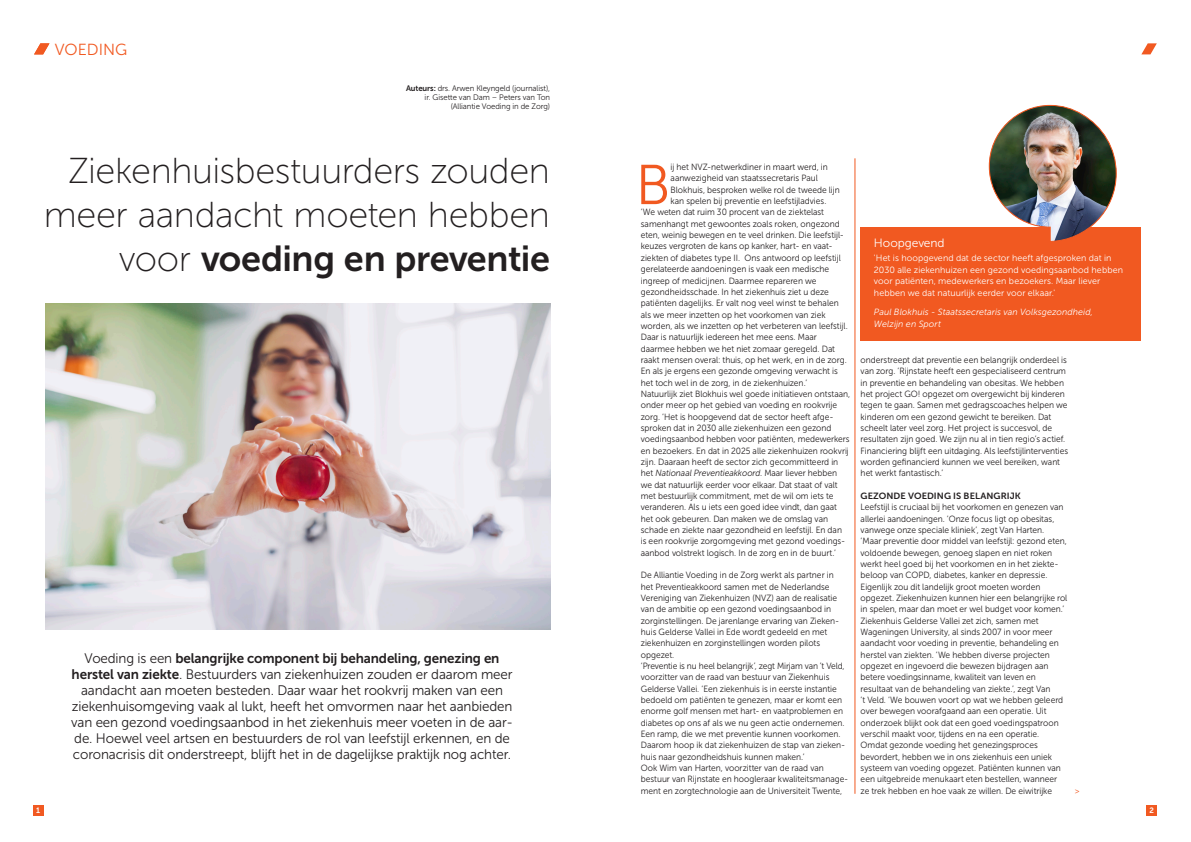
<style>
.page{position:relative;width:1191px;height:842px;background:#fff}
.page>*{position:absolute;margin:0;border:0;box-sizing:border-box;transform-origin:0 0}
.Initiaal{font:56px "Museo Sans 300";color:#f15921}
.Kop_Mager{font:36px/44px "Museo Sans 100";letter-spacing:-.01em;color:#231f20;text-align:right}
.Kop_Mager-2{font:36px "Museo Sans 700";letter-spacing:-.015em;color:#231f20}
.t1{font:16px "Museo Sans 300";color:#f15921}
.Intro{font:13.8px/16px "Museo Sans 300";letter-spacing:-.01em;color:#231f20;text-align:center}
.Brood{font:12px "Museo Sans 300";letter-spacing:-.005em;color:#fff}
.Brood-2{font:9px/11.3px "Museo Sans 300";letter-spacing:-.005em;color:#231f20;scale:.94 1}
.Brood-3{font:9px/11.3px "Museo Sans 300";letter-spacing:.01em;color:#fff}
.Brood-4{font:italic 9px/11.3px "Museo Sans 300";letter-spacing:.005em;color:#fff}
.Tussenkop{font:9px "Museo Sans 700";letter-spacing:.01em;color:#231f20}
.Brood-5{font:9px "Museo Sans 300";color:#f15921;scale:.94 1}
.Intro-2{font:8px/9px "Museo Sans 300";letter-spacing:-.01em;color:#231f20;text-align:right}
.t2{font:7.8px "Museo Sans 700";color:#fff}
.s1{font-family:"Museo Sans 700"}
.s2{font-family:"Museo Sans 100"}
.s3{font-style:italic}
</style>
<div class="page">
<svg style="left:1141px;top:43px;width:15px;height:11px"></svg>
<svg style="left:34px;top:43px;width:15px;height:11px"></svg>
<div style="left:860px;top:227px;width:280px;height:113px;background:#f15921"></div>
<hr style="left:854px;top:158px;width:1px;height:636px;background:#f15921">
<img style="left:45px;top:303px;width:505px;height:326px">
<img style="left:988px;top:104px;width:129px;height:138px">
<div style="left:1146px;top:805px;width:10px;height:11px;background:#f15921"></div>
<div style="left:33px;top:805px;width:10px;height:11px;background:#f15921"></div>
<p class="t1" style="left:55px;top:40px;width:74px">VOEDING</p>
<p class="Intro-2" style="left:406px;top:84px;width:146px"><span class="s1">Auteurs:</span> drs. Arwen Kleyngeld (journalist), ir. Gisette van Dam – Peters van Ton (Alliantie Voeding in de Zorg)</p>
<p class="Kop_Mager" style="left:44px;top:149px;width:508px">Ziekenhuisbestuurders zouden meer aandacht moeten hebben</p>
<p class="Kop_Mager-2" style="left:119px;top:238px;width:433px"><span class="s2">voor</span> voeding en preventie</p>
<p class="Intro" style="left:71px;top:650px;width:443px">Voeding is een <span class="s1">belangrijke component bij behandeling, genezing en herstel van ziekte</span>. Bestuurders van ziekenhuizen zouden er daarom meer aandacht aan moeten besteden. Daar waar het rookvrij maken van een ziekenhuisomgeving vaak al lukt, heeft het omvormen naar het aanbieden van een gezond voedingsaanbod in het ziekenhuis meer voeten in de aar&shy;de. Hoewel veel artsen en bestuurders de rol van leefstijl erkennen, en de coronacrisis dit onderstreept, blijft het in de dagelijkse praktijk nog achter.</p>
<p class="Brood-2" style="left:670px;top:161px;width:169px">ij het NVZ-netwerkdiner in maart werd, in</p>
<p class="Brood-2" style="left:670px;top:173px;width:158px">aanwezigheid van staatssecretaris Paul</p>
<p class="Brood-2" style="left:670px;top:184px;width:181px">Blokhuis, besproken welke rol de tweede lijn</p>
<p class="Brood-2" style="left:670px;top:195px;width:167px">kan spelen bij preventie en leefstijladvies.</p>
<p class="Brood-2" style="left:641px;top:207px;width:196px">‘We weten dat ruim 30 procent van de ziektelast</p>
<p class="Brood-2" style="left:641px;top:218px;width:213px">samenhangt met gewoontes zoals roken, ongezond</p>
<p class="Brood-2" style="left:641px;top:229px;width:218px">eten, weinig bewegen en te veel drinken. Die leefstijl-</p>
<p class="Brood-2" style="left:641px;top:241px;width:204px">keuzes vergroten de kans op kanker, hart- en vaat-</p>
<p class="Brood-2" style="left:641px;top:252px;width:214px">ziekten of diabetes type II. Ons antwoord op leefstijl</p>
<p class="Brood-2" style="left:641px;top:263px;width:202px">gerelateerde aandoeningen is vaak een medische</p>
<p class="Brood-2" style="left:641px;top:275px;width:188px">ingreep of medicijnen. Daarmee repareren we</p>
<p class="Brood-2" style="left:641px;top:286px;width:202px">gezondheidsschade. In het ziekenhuis ziet u deze</p>
<p class="Brood-2" style="left:641px;top:297px;width:212px">patiënten dagelijks. Er valt nog veel winst te behalen</p>
<p class="Brood-2" style="left:641px;top:309px;width:198px">als we meer inzetten op het voorkomen van ziek</p>
<p class="Brood-2" style="left:641px;top:320px;width:222px">worden, als we inzetten op het verbeteren van leefstijl.</p>
<p class="Brood-2" style="left:641px;top:331px;width:189px">Daar is natuurlijk iedereen het mee eens. Maar</p>
<p class="Brood-2" style="left:641px;top:343px;width:208px">daarmee hebben we het niet zomaar geregeld. Dat</p>
<p class="Brood-2" style="left:641px;top:354px;width:221px">raakt mensen overal: thuis, op het werk, en in de zorg.</p>
<p class="Brood-2" style="left:641px;top:365px;width:211px">En als je ergens een gezonde omgeving verwacht is</p>
<p class="Brood-2" style="left:641px;top:377px;width:178px">het toch wel in de zorg, in de ziekenhuizen.’</p>
<p class="Brood-2" style="left:641px;top:388px;width:224px">Natuurlijk ziet Blokhuis wel goede initiatieven ontstaan, onder meer op het gebied van voeding en rookvrije zorg. ‘Het is hoopgevend dat de sector heeft afge&shy;sproken dat in 2030 alle ziekenhuizen een gezond voedingsaanbod hebben voor patiënten, medewerkers en bezoekers. En dat in 2025 alle ziekenhuizen rookvrij zijn. Daaraan heeft de sector zich gecommitteerd in het <span class="s3">Nationaal Preventieakkoord</span>. Maar liever hebben we dat natuurlijk eerder voor elkaar. Dat staat of valt met bestuurlijk commitment, met de wil om iets te veranderen. Als u iets een goed idee vindt, dan gaat het ook gebeuren. Dan maken we de omslag van schade en ziekte naar gezondheid en leefstijl. En dan<br>is een rookvrije zorgomgeving met gezond voedings&shy;aanbod volstrekt logisch. In de zorg en in de buurt.’</p>
<p class="Brood-2" style="left:641px;top:570px;width:213px">De Alliantie Voeding in de Zorg werkt als partner in het Preventieakkoord samen met de Nederlandse Vereniging van Ziekenhuizen (NVZ) aan de realisatie van de ambitie op een gezond voedingsaanbod in zorginstellingen. De jarenlange ervaring van Zieken&shy;huis Gelderse Vallei in Ede wordt gedeeld en met ziekenhuizen en zorginstellingen worden pilots opgezet.</p>
<p class="Brood-2" style="left:641px;top:660px;width:219px">‘Preventie is nu heel belangrijk’, zegt Mirjam van ’t Veld, voorzitter van de raad van bestuur van Ziekenhuis Gelderse Vallei. ‘Een ziekenhuis is in eerste instantie bedoeld om patiënten te genezen, maar er komt een enorme golf mensen met hart- en vaatproblemen en diabetes op ons af als we nu geen actie ondernemen.<br>Een ramp, die we met preventie kunnen voorkomen.<br>Daarom hoop ik dat ziekenhuizen de stap van zieken&shy;huis naar gezondheidshuis kunnen maken.’</p>
<p class="Brood-2" style="left:641px;top:762px;width:222px">Ook Wim van Harten, voorzitter van de raad van bestuur van Rijnstate en hoogleraar kwaliteitsmanage&shy;ment en zorgtechnologie aan de Universiteit Twente,</p>
<p class="Initiaal" style="left:635px;top:155px;width:37px">B</p>
<p class="Brood" style="left:874px;top:237px;width:72px">Hoopgevend</p>
<p class="Brood-3" style="left:874px;top:253px;width:250px">'Het is hoopgevend dat de sector heeft afgesproken dat in 2030 alle ziekenhuizen een gezond voedingsaanbod hebben voor patiënten, medewerkers en bezoekers. Maar liever hebben we dat natuurlijk eerder voor elkaar.'</p>
<p class="Brood-4" style="left:874px;top:306px;width:220px">Paul Blokhuis - Staatssecretaris van Volksgezondheid,<br>Welzijn en Sport</p>
<p class="Brood-2" style="left:860px;top:354px;width:222px">onderstreept dat preventie een belangrijk onderdeel is van zorg. ‘Rijnstate heeft een gespecialiseerd centrum in preventie en behandeling van obesitas. We hebben het project GO! opgezet om overgewicht bij kinderen tegen te gaan. Samen met gedragscoaches helpen we kinderen om een gezond gewicht te bereiken. Dat scheelt later veel zorg. Het project is succesvol, de resultaten zijn goed. We zijn nu al in tien regio’s actief.<br>Financiering blijft een uitdaging. Als leefstijlinterventies worden gefinancierd kunnen we veel bereiken, want het werkt fantastisch.’</p>
<p class="Tussenkop" style="left:860px;top:491px;width:162px">GEZONDE VOEDING IS BELANGRIJK</p>
<p class="Brood-2" style="left:860px;top:502px;width:221px">Leefstijl is cruciaal bij het voorkomen en genezen van allerlei aandoeningen. ‘Onze focus ligt op obesitas, vanwege onze speciale kliniek’, zegt Van Harten. ‘Maar preventie door middel van leefstijl: gezond eten, voldoende bewegen, genoeg slapen en niet roken werkt heel goed bij het voorkomen en in het ziekte&shy;beloop van COPD, diabetes, kanker en depressie.<br>Eigenlijk zou dit landelijk groot moeten worden opgezet. Ziekenhuizen kunnen hier een belangrijke rol in spelen, maar dan moet er wel budget voor komen.’</p>
<p class="Brood-2" style="left:860px;top:615px;width:217px">Ziekenhuis Gelderse Vallei zet zich, samen met Wageningen University, al sinds 2007 in voor meer aandacht voor voeding in preventie, behandeling en herstel van ziekten. ‘We hebben diverse projecten opgezet en ingevoerd die bewezen bijdragen aan betere voedingsinname, kwaliteit van leven en resultaat van de behandeling van ziekte.’, zegt Van<br>‘t Veld. ‘We bouwen voort op wat we hebben geleerd over bewegen voorafgaand aan een operatie. Uit onderzoek blijkt ook dat een goed voedingspatroon verschil maakt voor, tijdens en na een operatie.</p>
<p class="Brood-2" style="left:860px;top:740px;width:214px">Omdat gezonde voeding het genezingsproces bevordert, hebben we in ons ziekenhuis een uniek systeem van voeding opgezet. Patiënten kunnen van een uitgebreide menukaart eten bestellen, wanneer ze trek hebben en hoe vaak ze willen. De eiwitrijke</p>
<p class="Brood-5" style="left:1074px;top:786px;width:7px">&gt;</p>
<p class="t2" style="left:36px;top:806px;width:5px">1</p>
<p class="t2" style="left:1149px;top:806px;width:6px">2</p>
</div>
